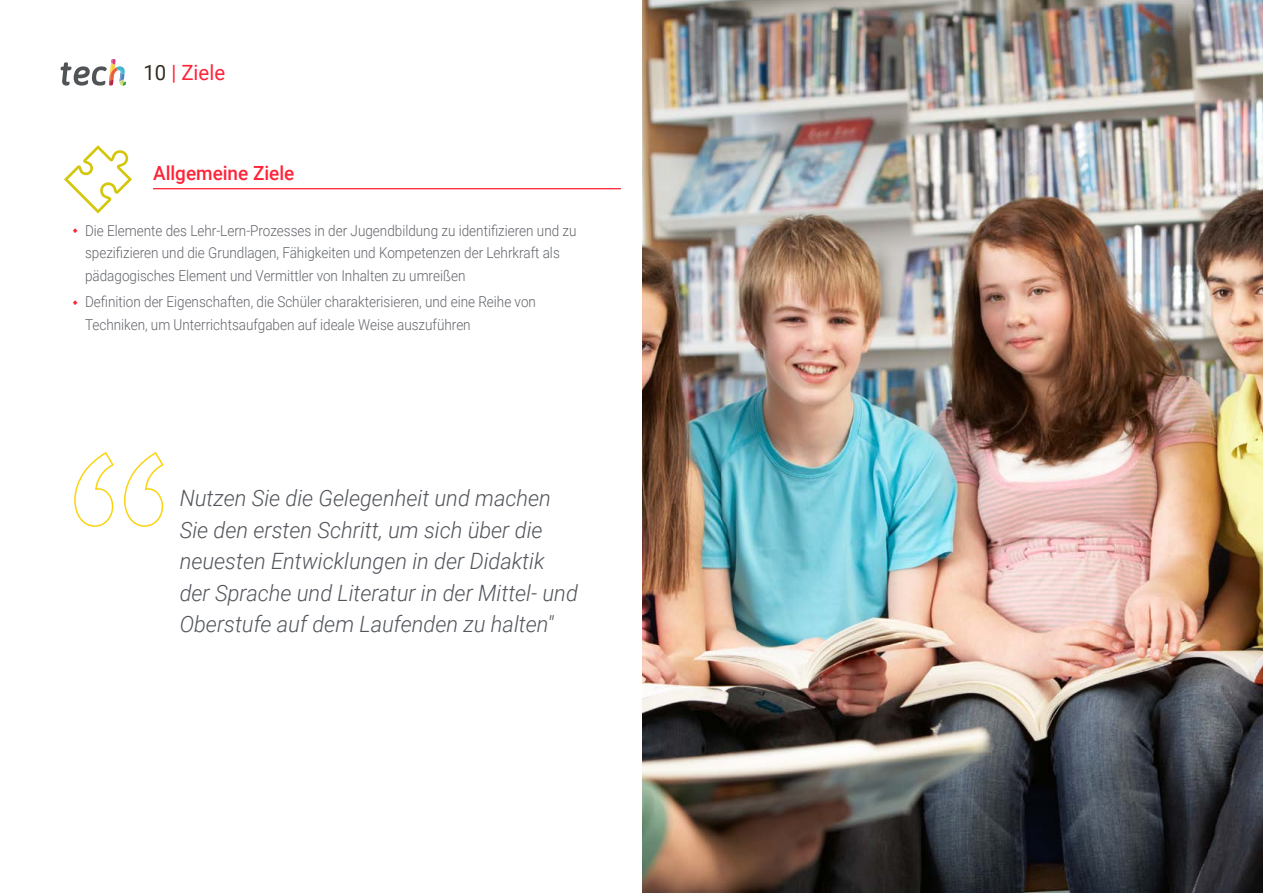
<style>
.page{position:relative;width:1263px;height:893px;background:#fff}
.page>*{position:absolute;margin:0;border:0;box-sizing:border-box;transform-origin:0 0}
.t1{font:italic 300 22.5px/31.5px "Roboto";color:#52555b}
.t2{font:21px "Roboto";color:#ff2438}
.t3{font:500 19.5px "Roboto";color:#ff2438}
.t4{font:300 15px/22.5px "Roboto";color:#61646a;scale:.9 1}
.s1{color:#312e20}
</style>
<div class="page">
<hr style="left:153px;top:188px;width:468px;height:1px;background:#ff2438">
<svg style="left:64px;top:145px;width:68px;height:68px"></svg>
<img style="left:642px;top:0;width:621px;height:893px">
<svg style="left:74px;top:452px;width:90px;height:75px"></svg>
<svg style="left:61px;top:59px;width:65px;height:27px"></svg>
<h2 class="t2" style="left:144px;top:57px;width:83px"><span class="s1">10</span> | Ziele</h2>
<h3 class="t3" style="left:153px;top:160px;width:143px">Allgemeine Ziele</h3>
<p class="t4" style="left:85px;top:219px;width:548px">Die Elemente des Lehr-Lern-Prozesses in der Jugendbildung zu identifizieren und zu spezifizieren und die Grundlagen, Fähigkeiten und Kompetenzen der Lehrkraft als pädagogisches Element und Vermittler von Inhalten zu umreißen</p>
<p class="t4" style="left:85px;top:290px;width:502px">Definition der Eigenschaften, die Schüler charakterisieren, und eine Reihe von<br>Techniken, um Unterrichtsaufgaben auf ideale Weise auszuführen</p>
<h1 class="t1" style="left:180px;top:482px;width:400px">Nutzen Sie die Gelegenheit und machen Sie den ersten Schritt, um sich über die neuesten Entwicklungen in der Didaktik der Sprache und Literatur in der Mittel- und Oberstufe auf dem Laufenden zu halten"</h1>
</div>
